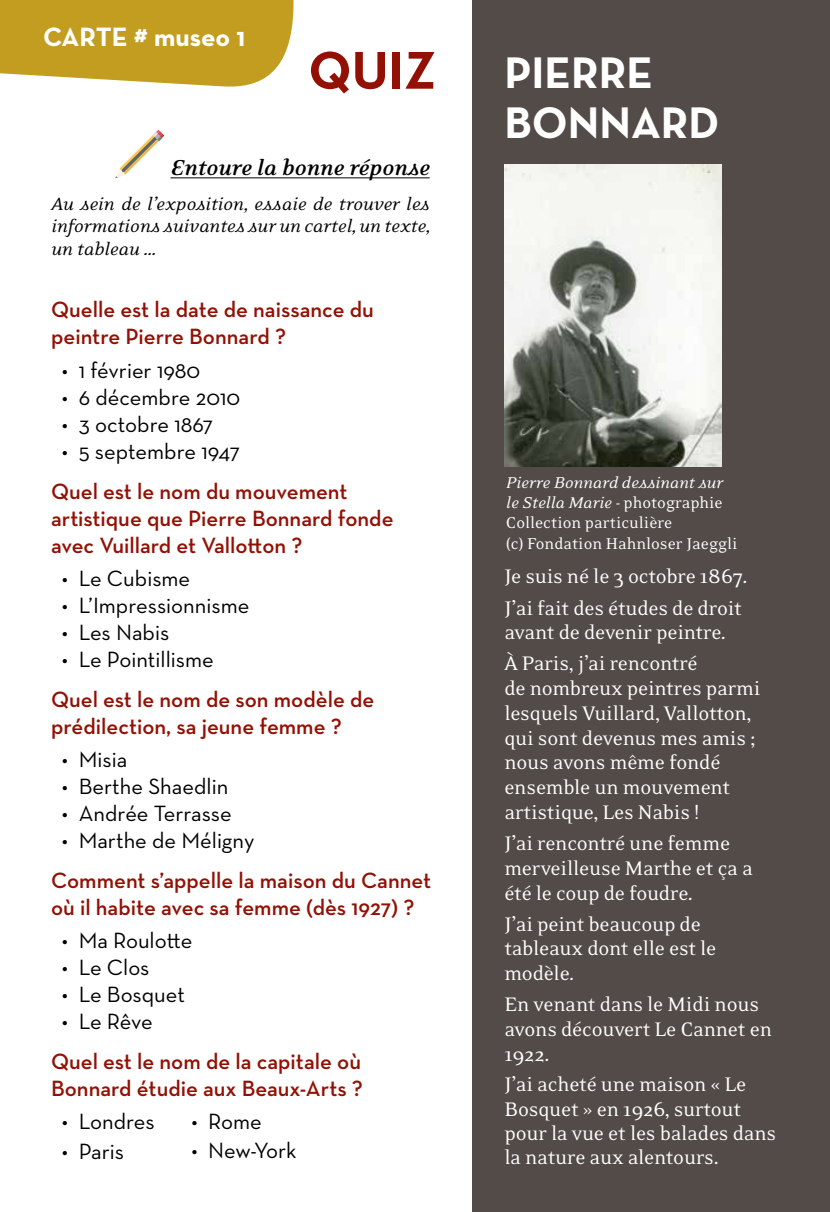
<style>
.page{position:relative;width:830px;height:1212px;background:#fff}
.page>*{position:absolute;margin:0;border:0;box-sizing:border-box;transform-origin:0 0}
.t1{font:700 54px "Neutraface Text";color:#931004}
.t2{font:700 45px/49.5px "Neutraface Text";color:#fff}
.t3{font:700 27px "Neutraface Text";color:#fff}
.t4{font:italic 700 24.75px "Eidetic Neo OT";color:#000}
.t5{font:22.5px/24.8px "Eidetic Neo OT";letter-spacing:-.01em;color:#fff}
.t6{font:600 22.5px/27px "Neutraface Text";color:#931004}
.t7{font:22.5px "Neutraface Text";color:#000}
.t8{font:italic 20.25px/22.5px "Eidetic Neo OT";color:#000;text-align:justify}
.t9{font:18px/20.2px "Eidetic Neo OT";color:#fff}
.s1{font-style:italic}
</style>
<div class="page">
<svg style="left:0;top:0;width:294px;height:87px;background:#c8a634"></svg>
<div style="left:472px;top:0;width:357px;height:1212px;background:#524b48"></div>
<img style="left:504px;top:164px;width:217px;height:303px">
<hr style="left:170px;top:177px;width:259px;height:1px;background:#000">
<svg style="left:115px;top:130px;width:49px;height:48px"></svg>
<p class="t3" style="left:43px;top:19px;width:203px">CARTE # museo 1</p>
<h1 class="t1" style="left:308px;top:36px;width:129px">QUIZ</h1>
<p class="t4" style="left:170px;top:154px;width:260px">Entoure la bonne réponse</p>
<p class="t8" style="left:51px;top:193px;width:381px">Au sein de l’exposition, essaie de trouver les informations suivantes sur un cartel, un texte, un tableau …</p>
<p class="t6" style="left:51px;top:296px;width:324px">Quelle est la date de naissance du peintre Pierre Bonnard ?</p>
<p class="t7" style="left:62px;top:356px;width:140px">• 1 février 1980</p>
<p class="t7" style="left:62px;top:383px;width:180px">• 6 décembre 2010</p>
<p class="t7" style="left:62px;top:410px;width:153px">• 3 octobre 1867</p>
<p class="t7" style="left:62px;top:437px;width:180px">• 5 septembre 1947</p>
<p class="t6" style="left:51px;top:477px;width:344px">Quel est le nom du mouvement artistique que Pierre Bonnard fonde avec Vuillard et Vallotton ?</p>
<p class="t7" style="left:62px;top:564px;width:130px">• Le Cubisme</p>
<p class="t7" style="left:62px;top:591px;width:189px">• L’Impressionnisme</p>
<p class="t7" style="left:62px;top:618px;width:109px">• Les Nabis</p>
<p class="t7" style="left:62px;top:645px;width:153px">• Le Pointillisme</p>
<p class="t6" style="left:51px;top:685px;width:324px">Quel est le nom de son modèle de prédilection, sa jeune femme ?</p>
<p class="t7" style="left:62px;top:745px;width:67px">• Misia</p>
<p class="t7" style="left:62px;top:772px;width:168px">• Berthe Shaedlin</p>
<p class="t7" style="left:62px;top:799px;width:171px">• Andrée Terrasse</p>
<p class="t7" style="left:62px;top:826px;width:194px">• Marthe de Méligny</p>
<p class="t6" style="left:51px;top:866px;width:381px">Comment s’appelle la maison du Cannet où il habite avec sa femme (dès 1927) ?</p>
<p class="t7" style="left:62px;top:926px;width:132px">• Ma Roulotte</p>
<p class="t7" style="left:62px;top:953px;width:89px">• Le Clos</p>
<p class="t7" style="left:62px;top:980px;width:125px">• Le Bosquet</p>
<p class="t7" style="left:62px;top:1007px;width:92px">• Le Rêve</p>
<p class="t6" style="left:51px;top:1047px;width:313px">Quel est le nom de la capitale où<br>Bonnard étudie aux Beaux-Arts ?</p>
<p class="t7" style="left:62px;top:1107px;width:94px">• Londres</p>
<p class="t7" style="left:62px;top:1137px;width:64px">• Paris</p>
<p class="t7" style="left:191px;top:1107px;width:72px">• Rome</p>
<p class="t7" style="left:191px;top:1136px;width:107px">• New-York</p>
<h2 class="t2" style="left:504px;top:48px;width:216px">PIERRE<br>BONNARD</h2>
<p class="t9" style="left:505px;top:473px;width:233px"><span class="s1">Pierre Bonnard dessinant sur le Stella Marie -</span> photographie<br>Collection particulière<br>(c) Fondation Hahnloser Jaeggli</p>
<p class="t5" style="left:504px;top:562px;width:244px;line-height:31.1px">Je suis né le 3 octobre 1867.<br>J’ai fait des études de droit</p>
<p class="t5" style="left:504px;top:617px;width:223px;line-height:31.1px">avant de devenir peintre.<br>À Paris, j’ai rencontré</p>
<p class="t5" style="left:504px;top:676px;width:257px">de nombreux peintres parmi lesquels Vuillard, Vallotton, qui sont devenus mes amis ; nous avons même fondé ensemble un mouvement artistique, Les Nabis !</p>
<p class="t5" style="left:504px;top:831px;width:250px">J’ai rencontré une femme merveilleuse Marthe et ça a été le coup de foudre.</p>
<p class="t5" style="left:504px;top:912px;width:213px">J’ai peint beaucoup de tableaux dont elle est le modèle.</p>
<p class="t5" style="left:504px;top:992px;width:269px">En venant dans le Midi nous avons découvert Le Cannet en<br>1922.</p>
<p class="t5" style="left:504px;top:1073px;width:273px">J’ai acheté une maison « Le<br>Bosquet » en 1926, surtout pour la vue et les balades dans la nature aux alentours.</p>
</div>
